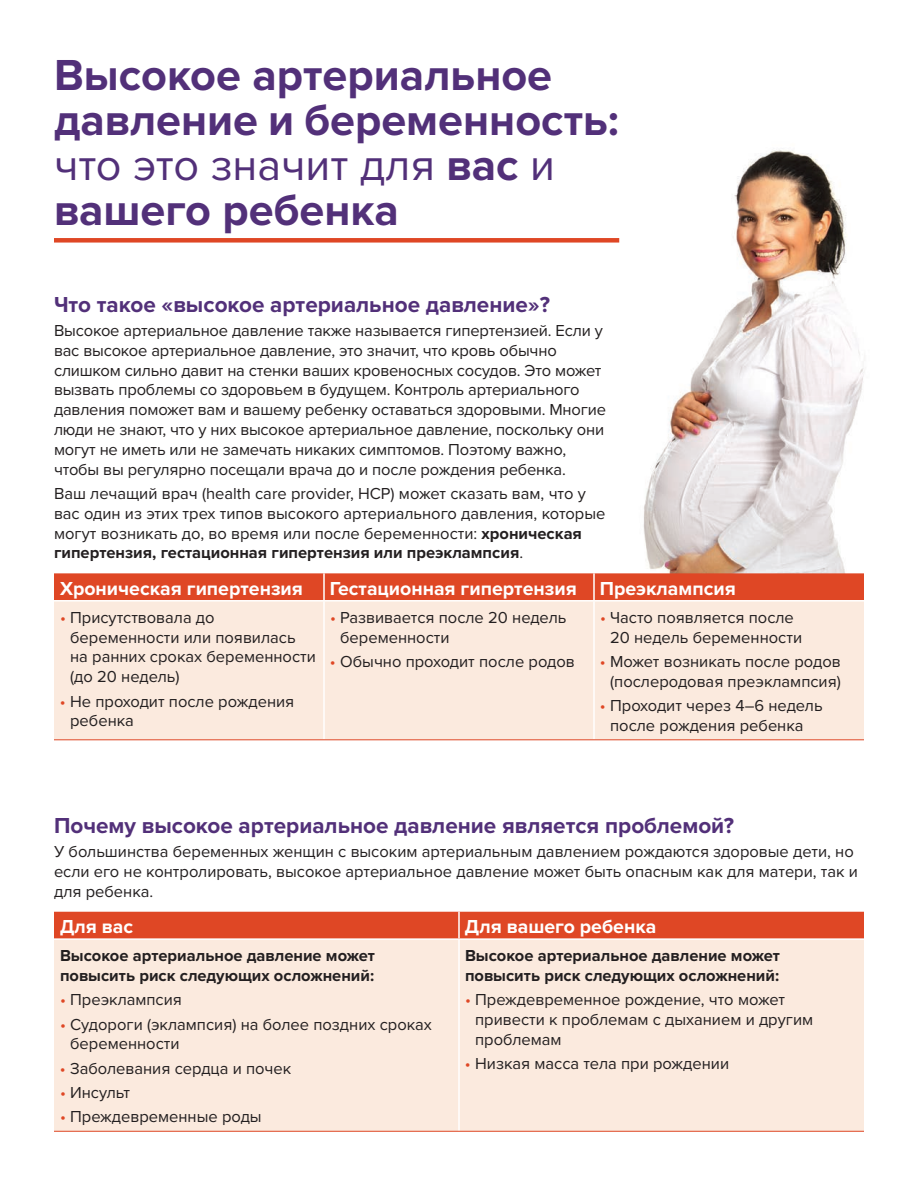
<style>
.page{position:relative;width:918px;height:1188px;background:#fff}
.page>*{position:absolute;margin:0;border:0;box-sizing:border-box;transform-origin:0 0}
.t1{font:700 45px/45px "Proxima Nova";color:#523079}
.t2{font:700 22.5px "Proxima Nova";color:#523079}
.t3{font:700 19.5px "Proxima Nova";color:#fff}
.t4{font:16.5px/19.8px "Proxima Nova";color:#231f20}
.t5{font:700 16.5px/19.8px "Proxima Nova";color:#231f20}
.s1{font-weight:400}
.s2{font-weight:700}
.s3{color:#df4725}
</style>
<div class="page">
<img style="left:619px;top:150px;width:245px;height:423px">
<div style="left:54px;top:238px;width:565px;height:5px;background:#df4725"></div>
<div style="left:54px;top:912px;width:810px;height:26px;background:#df4725"></div>
<div style="left:54px;top:940px;width:810px;height:191px;background:#fbeade"></div>
<hr style="left:458px;top:912px;width:2px;height:26px;background:#fff">
<hr style="left:458px;top:940px;width:2px;height:191px;background:#fff">
<hr style="left:54px;top:1131px;width:405px;height:1px;background:#df4725">
<hr style="left:459px;top:1131px;width:405px;height:1px;background:#df4725">
<div style="left:54px;top:573px;width:810px;height:27px;background:#df4725"></div>
<div style="left:54px;top:602px;width:810px;height:137px;background:#fbeade"></div>
<hr style="left:323px;top:602px;width:2px;height:137px;background:#fff">
<hr style="left:593px;top:602px;width:2px;height:137px;background:#fff">
<hr style="left:323px;top:573px;width:2px;height:27px;background:#fff">
<hr style="left:593px;top:573px;width:2px;height:27px;background:#fff">
<hr style="left:54px;top:739px;width:270px;height:1px;background:#df4725">
<hr style="left:324px;top:739px;width:270px;height:1px;background:#df4725">
<hr style="left:594px;top:739px;width:270px;height:1px;background:#df4725">
<p class="t1" style="left:54px;top:51px;width:567px">Высокое артериальное давление и беременность: <span class="s1">что это значит для</span> вас <span class="s1">и </span>вашего ребенка</p>
<p class="t2" style="left:54px;top:287px;width:498px">Что такое «высокое артериальное давление»?</p>
<p class="t4" style="left:54px;top:320px;width:554px">Высокое артериальное давление также называется гипертензией. Если у вас высокое артериальное давление, это значит, что кровь обычно слишком сильно давит на стенки ваших кровеносных сосудов. Это может вызвать проблемы со здоровьем в будущем. Контроль артериального давления поможет вам и вашему ребенку оставаться здоровыми. Многие люди не знают, что у них высокое артериальное давление, поскольку они могут не иметь или не замечать никаких симптомов. Поэтому важно, чтобы вы регулярно посещали врача до и после рождения ребенка.</p>
<p class="t4" style="left:54px;top:483px;width:553px">Ваш лечащий врач (health care provider, HCP) может сказать вам, что у вас один из этих трех типов высокого артериального давления, которые могут возникать до, во время или после беременности: <span class="s2">хроническая гипертензия, гестационная гипертензия или преэклампсия</span>.</p>
<p class="t3" style="left:60px;top:574px;width:244px">Хроническая гипертензия</p>
<p class="t3" style="left:330px;top:574px;width:248px">Гестационная гипертензия</p>
<p class="t3" style="left:600px;top:574px;width:137px">Преэклампсия</p>
<p class="t4" style="left:70px;top:607px;width:247px;text-indent:-10px"><span class="s3">•</span> Присутствовала до беременности или появилась на ранних сроках беременности (до 20 недель)</p>
<p class="t4" style="left:70px;top:690px;width:226px;text-indent:-10px"><span class="s3">•</span> Не проходит после рождения ребенка</p>
<p class="t4" style="left:340px;top:607px;width:228px;text-indent:-10px"><span class="s3">•</span> Развивается после 20 недель беременности</p>
<p class="t4" style="left:330px;top:651px;width:246px"><span class="s3">•</span> Обычно проходит после родов</p>
<p class="t4" style="left:610px;top:607px;width:193px;text-indent:-10px"><span class="s3">•</span> Часто появляется после<br>20 недель беременности</p>
<p class="t4" style="left:600px;top:651px;width:242px;text-align:right"><span class="s3">•</span> Может возникать после родов (послеродовая преэклампсия)</p>
<p class="t4" style="left:600px;top:695px;width:224px;text-align:center"><span class="s3">•</span> Проходит через 4–6 недель после рождения ребенка</p>
<p class="t2" style="left:54px;top:809px;width:682px">Почему высокое артериальное давление является проблемой?</p>
<p class="t4" style="left:54px;top:841px;width:806px">У большинства беременных женщин с высоким артериальным давлением рождаются здоровые дети, но если его не контролировать, высокое артериальное давление может быть опасным как для матери, так и для ребенка.</p>
<p class="t3" style="left:60px;top:912px;width:75px">Для вас</p>
<p class="t3" style="left:465px;top:912px;width:193px">Для вашего ребенка</p>
<p class="t5" style="left:60px;top:945px;width:317px">Высокое артериальное давление может повысить риск следующих осложнений:</p>
<p class="t4" style="left:60px;top:989px;width:123px"><span class="s3">•</span> Преэклампсия</p>
<p class="t4" style="left:70px;top:1013px;width:363px;text-indent:-10px"><span class="s3">•</span> Судороги (эклампсия) на более поздних сроках беременности</p>
<p class="t4" style="left:60px;top:1058px;width:233px"><span class="s3">•</span> Заболевания сердца и почек</p>
<p class="t4" style="left:60px;top:1082px;width:71px"><span class="s3">•</span> Инсульт</p>
<p class="t4" style="left:60px;top:1106px;width:203px"><span class="s3">•</span> Преждевременные роды</p>
<p class="t5" style="left:465px;top:945px;width:317px">Высокое артериальное давление может повысить риск следующих осложнений:</p>
<p class="t4" style="left:475px;top:989px;width:340px;text-indent:-10px"><span class="s3">•</span> Преждевременное рождение, что может привести к проблемам с дыханием и другим проблемам</p>
<p class="t4" style="left:465px;top:1053px;width:266px"><span class="s3">•</span> Низкая масса тела при рождении</p>
</div>
